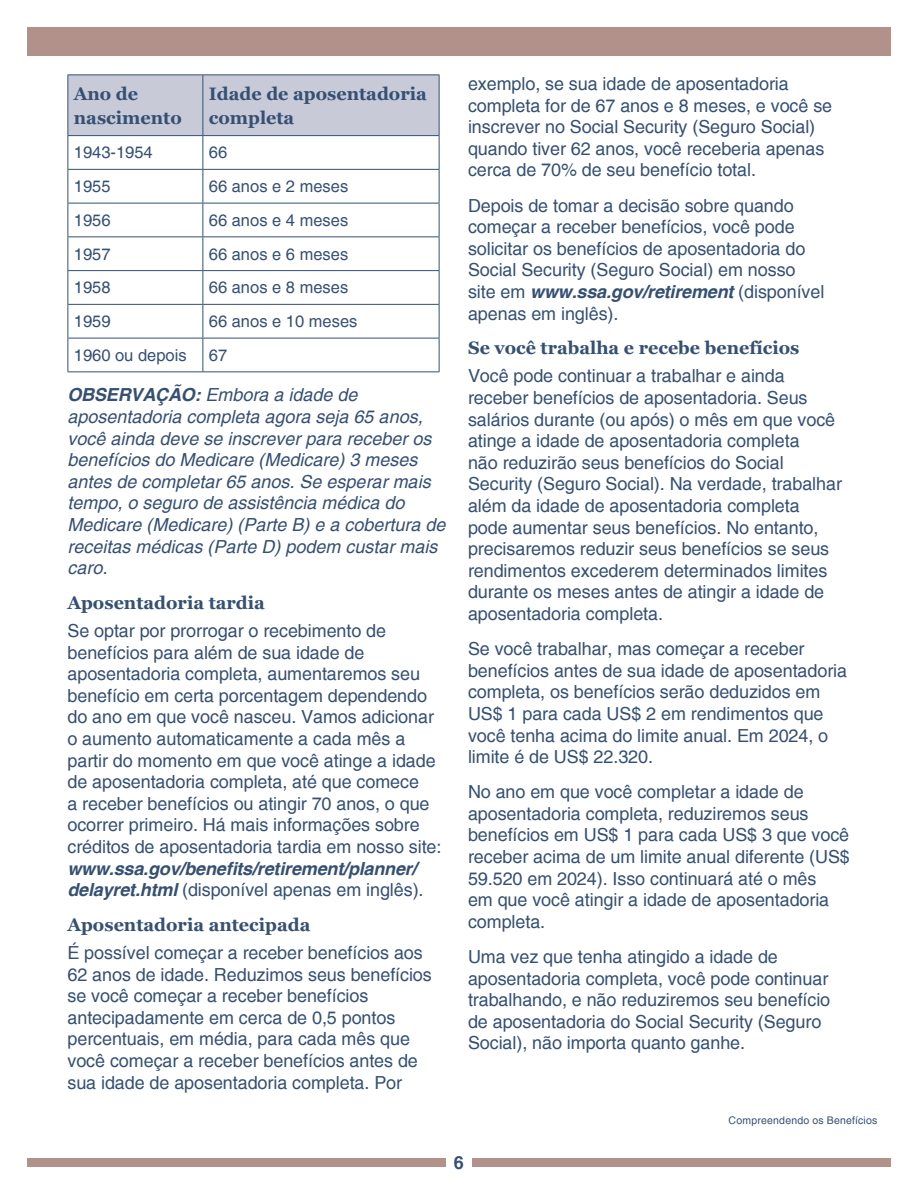
<style>
.page{position:relative;width:918px;height:1188px;background:#fff}
.page>*{position:absolute;margin:0;border:0;box-sizing:border-box;transform-origin:0 0}
.t1{font:18px/21.6px "Helvetica";letter-spacing:-.005em;color:#355073}
.t2{font:italic 18px/21.6px "Helvetica";color:#355073}
.t3{font:700 18px/24px "Georgia";color:#355073}
.t4{font:700 18px "Helvetica";color:#355073}
.t5{font:16.5px "Helvetica";color:#355073}
.t6{font:10.5px "Helvetica";letter-spacing:.02em;color:#355073}
.s1{font-weight:700}
.s2{font-weight:700;font-style:italic}
</style>
<div class="page">
<div style="left:27px;top:1159px;width:419px;height:8px;background:#b19189"></div>
<div style="left:472px;top:1159px;width:419px;height:8px;background:#b19189"></div>
<div style="left:27px;top:27px;width:864px;height:28px;background:#b19189"></div>
<div style="left:69px;top:75px;width:370px;height:60px;background:#c8cad7"></div>
<hr style="left:68px;top:74px;width:135px;height:1px;background:#355073">
<hr style="left:68px;top:75px;width:1px;height:60px;background:#355073">
<hr style="left:203px;top:74px;width:237px;height:1px;background:#355073">
<hr style="left:202px;top:75px;width:1px;height:60px;background:#355073">
<hr style="left:439px;top:75px;width:1px;height:60px;background:#355073">
<hr style="left:68px;top:135px;width:135px;height:1px;background:#355073">
<hr style="left:68px;top:136px;width:1px;height:33px;background:#355073">
<hr style="left:203px;top:135px;width:237px;height:1px;background:#355073">
<hr style="left:202px;top:136px;width:1px;height:33px;background:#355073">
<hr style="left:439px;top:136px;width:1px;height:33px;background:#355073">
<hr style="left:68px;top:169px;width:135px;height:1px;background:#355073">
<hr style="left:68px;top:170px;width:1px;height:33px;background:#355073">
<hr style="left:203px;top:169px;width:237px;height:1px;background:#355073">
<hr style="left:202px;top:170px;width:1px;height:33px;background:#355073">
<hr style="left:439px;top:170px;width:1px;height:33px;background:#355073">
<hr style="left:68px;top:203px;width:135px;height:1px;background:#355073">
<hr style="left:68px;top:203px;width:1px;height:33px;background:#355073">
<hr style="left:203px;top:203px;width:237px;height:1px;background:#355073">
<hr style="left:202px;top:203px;width:1px;height:33px;background:#355073">
<hr style="left:439px;top:203px;width:1px;height:33px;background:#355073">
<hr style="left:68px;top:236px;width:135px;height:1px;background:#355073">
<hr style="left:68px;top:237px;width:1px;height:33px;background:#355073">
<hr style="left:203px;top:236px;width:237px;height:1px;background:#355073">
<hr style="left:202px;top:237px;width:1px;height:33px;background:#355073">
<hr style="left:439px;top:237px;width:1px;height:33px;background:#355073">
<hr style="left:68px;top:270px;width:135px;height:1px;background:#355073">
<hr style="left:68px;top:271px;width:1px;height:33px;background:#355073">
<hr style="left:203px;top:270px;width:237px;height:1px;background:#355073">
<hr style="left:202px;top:271px;width:1px;height:33px;background:#355073">
<hr style="left:439px;top:271px;width:1px;height:33px;background:#355073">
<hr style="left:68px;top:304px;width:135px;height:1px;background:#355073">
<hr style="left:68px;top:305px;width:1px;height:33px;background:#355073">
<hr style="left:203px;top:304px;width:237px;height:1px;background:#355073">
<hr style="left:202px;top:305px;width:1px;height:33px;background:#355073">
<hr style="left:439px;top:305px;width:1px;height:33px;background:#355073">
<hr style="left:68px;top:338px;width:135px;height:1px;background:#355073">
<hr style="left:68px;top:338px;width:1px;height:33px;background:#355073">
<hr style="left:203px;top:338px;width:237px;height:1px;background:#355073">
<hr style="left:202px;top:338px;width:1px;height:33px;background:#355073">
<hr style="left:439px;top:338px;width:1px;height:33px;background:#355073">
<hr style="left:68px;top:371px;width:135px;height:1px;background:#355073">
<hr style="left:203px;top:371px;width:237px;height:1px;background:#355073">
<p class="t3" style="left:74px;top:82px;width:109px">Ano de nascimento</p>
<p class="t3" style="left:209px;top:82px;width:219px">Idade de aposentadoria completa</p>
<p class="t5" style="left:74px;top:143px;width:80px">1943-1954</p>
<p class="t5" style="left:209px;top:143px;width:20px">66</p>
<p class="t5" style="left:74px;top:177px;width:38px">1955</p>
<p class="t5" style="left:209px;top:177px;width:141px">66 anos e 2 meses</p>
<p class="t5" style="left:74px;top:211px;width:38px">1956</p>
<p class="t5" style="left:209px;top:211px;width:141px">66 anos e 4 meses</p>
<p class="t5" style="left:74px;top:244px;width:38px">1957</p>
<p class="t5" style="left:209px;top:244px;width:141px">66 anos e 6 meses</p>
<p class="t5" style="left:74px;top:278px;width:38px">1958</p>
<p class="t5" style="left:209px;top:278px;width:141px">66 anos e 8 meses</p>
<p class="t5" style="left:74px;top:312px;width:38px">1959</p>
<p class="t5" style="left:209px;top:312px;width:150px">66 anos e 10 meses</p>
<p class="t5" style="left:74px;top:346px;width:114px">1960 ou depois</p>
<p class="t5" style="left:209px;top:346px;width:20px">67</p>
<p class="t2" style="left:68px;top:385px;width:380px"><span class="s1">OBSERVAÇÃO:</span> Embora a idade de aposentadoria completa agora seja 65 anos, você ainda deve se inscrever para receber os benefícios do Medicare (Medicare) 3 meses antes de completar 65 anos. Se esperar mais tempo, o seguro de assistência médica do Medicare (Medicare) (Parte B) e a cobertura de receitas médicas (Parte D) podem custar mais caro.</p>
<h2 class="t3" style="left:68px;top:590px;width:199px">Aposentadoria tardia</h2>
<p class="t1" style="left:68px;top:621px;width:376px">Se optar por prorrogar o recebimento de benefícios para além de sua idade de aposentadoria completa, aumentaremos seu benefício em certa porcentagem dependendo do ano em que você nasceu. Vamos adicionar o aumento automaticamente a cada mês a partir do momento em que você atinge a idade de aposentadoria completa, até que comece<br>a receber benefícios ou atingir 70 anos, o que ocorrer primeiro. Há mais informações sobre créditos de aposentadoria tardia em nosso site: <span class="s2">www.ssa.gov/benefits/retirement/planner/ delayret.html</span> (disponível apenas em inglês).</p>
<h2 class="t3" style="left:68px;top:913px;width:244px">Aposentadoria antecipada</h2>
<p class="t1" style="left:68px;top:943px;width:366px">É possível começar a receber benefícios aos 62 anos de idade. Reduzimos seus benefícios se você começar a receber benefícios antecipadamente em cerca de 0,5 pontos percentuais, em média, para cada mês que você começar a receber benefícios antes de sua idade de aposentadoria completa. Por</p>
<p class="t1" style="left:468px;top:74px;width:366px">exemplo, se sua idade de aposentadoria completa for de 67 anos e 8 meses, e você se inscrever no Social Security (Seguro Social) quando tiver 62 anos, você receberia apenas cerca de 70% de seu benefício total.</p>
<p class="t1" style="left:468px;top:195px;width:358px">Depois de tomar a decisão sobre quando começar a receber benefícios, você pode solicitar os benefícios de aposentadoria do Social Security (Seguro Social) em nosso site em <span class="s2">www.ssa.gov/retirement</span> (disponível apenas em inglês).</p>
<h2 class="t3" style="left:468px;top:336px;width:333px">Se você trabalha e recebe benefícios</h2>
<p class="t1" style="left:468px;top:366px;width:376px">Você pode continuar a trabalhar e ainda receber benefícios de aposentadoria. Seus salários durante (ou após) o mês em que você atinge a idade de aposentadoria completa<br>não reduzirão seus benefícios do Social Security (Seguro Social). Na verdade, trabalhar além da idade de aposentadoria completa pode aumentar seus benefícios. No entanto, precisaremos reduzir seus benefícios se seus rendimentos excederem determinados limites durante os meses antes de atingir a idade de aposentadoria completa.</p>
<p class="t1" style="left:468px;top:639px;width:381px">Se você trabalhar, mas começar a receber benefícios antes de sua idade de aposentadoria completa, os benefícios serão deduzidos em US$ 1 para cada US$ 2 em rendimentos que você tenha acima do limite anual. Em 2024, o limite é de US$ 22.320.</p>
<p class="t1" style="left:468px;top:782px;width:383px">No ano em que você completar a idade de aposentadoria completa, reduziremos seus benefícios em US$ 1 para cada US$ 3 que você receber acima de um limite anual diferente (US$ 59.520 em 2024). Isso continuará até o mês<br>em que você atingir a idade de aposentadoria completa.</p>
<p class="t1" style="left:468px;top:946px;width:364px">Uma vez que tenha atingido a idade de aposentadoria completa, você pode continuar trabalhando, e não reduziremos seu benefício de aposentadoria do Social Security (Seguro Social), não importa quanto ganhe.</p>
<p class="t6" style="left:729px;top:1115px;width:150px">Compreendendo os Benefícios</p>
<p class="t4" style="left:454px;top:1152px;width:12px">6</p>
</div>
